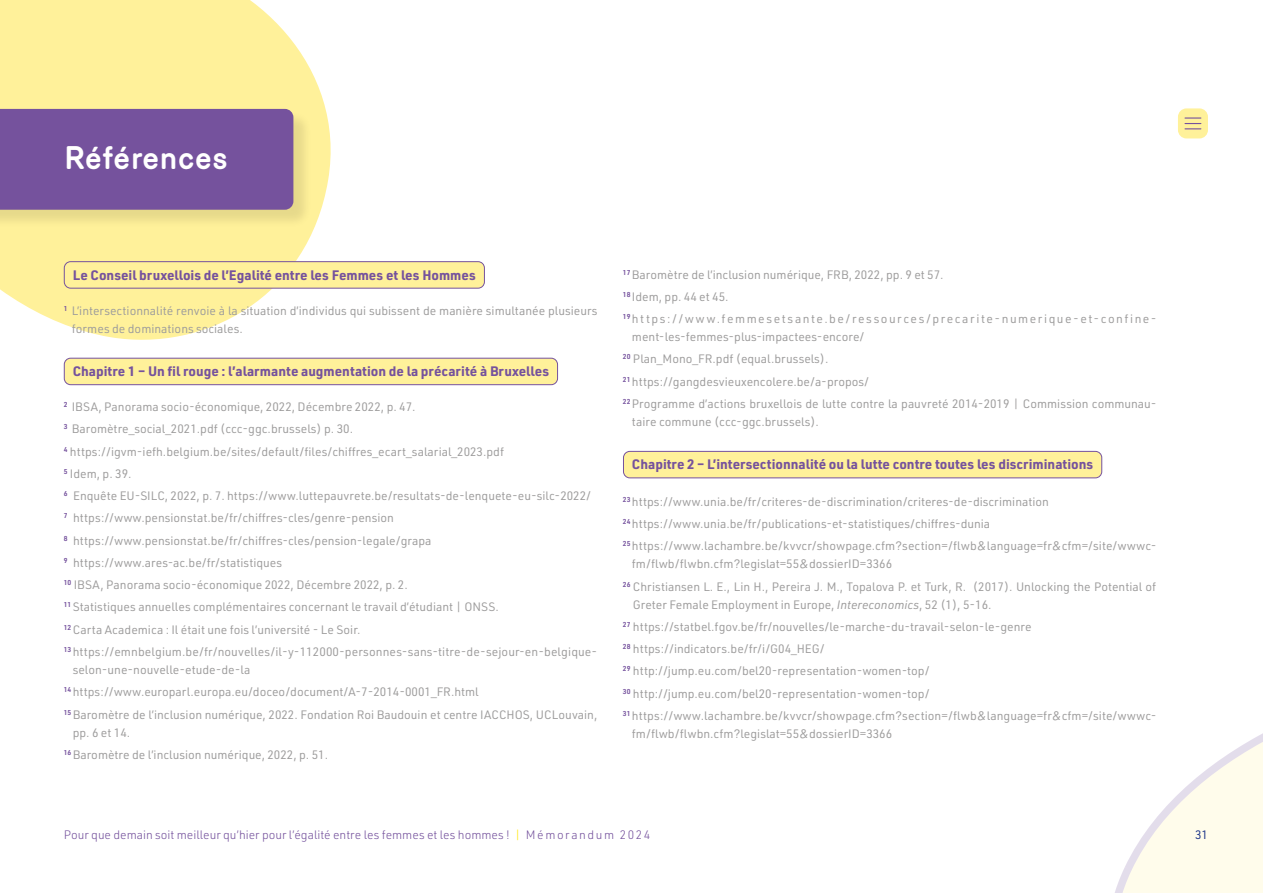
<style>
.page{position:relative;width:1263px;height:893px;background:#fff}
.page>*{position:absolute;margin:0;border:0;box-sizing:border-box;transform-origin:0 0}
.t1{font:700 31.5px "Mercury";color:#fff}
.t2{font:700 13.5px "URWDIN";color:#75529d}
.t3{font:12px/22.2px "URWDIN";color:#9d9c9c}
.t4{font:12px/22.2px "URWDIN";letter-spacing:.125em;color:#9d9c9c}
.t5{font:300 12px "URWDIN";color:#75529d}
.t6{font:12px "URWDIN";color:#20388a}
.s1{font-style:italic}
.s2{color:#ffe600}
</style>
<div class="page">
<svg style="left:1115px;top:733px;width:148px;height:160px"></svg>
<div style="left:1178px;top:108px;width:30px;height:30px;background:#fff19a;border-radius:9px"></div>
<svg style="left:1185px;top:117px;width:16px;height:12px"></svg>
<svg style="left:0;top:0;width:347px;height:340px;fill:#fff19a"></svg>
<div style="left:0;top:111px;width:312px;height:117px;background:#000;opacity:.1"></div>
<div style="left:0;top:109px;width:293px;height:101px;background:#75529d"></div>
<div style="left:64px;top:262px;width:420px;height:26px;background:#fff19a;border-radius:6px"></div>
<div style="left:64px;top:261px;width:421px;height:27px;border:1px solid #75529d;border-radius:6px"></div>
<div style="left:64px;top:358px;width:493px;height:27px;background:#fff19a;border-radius:6px"></div>
<div style="left:64px;top:358px;width:494px;height:27px;border:1px solid #75529d;border-radius:6px"></div>
<div style="left:623px;top:451px;width:479px;height:27px;background:#fff19a;border-radius:6px"></div>
<div style="left:623px;top:451px;width:479px;height:27px;border:1px solid #75529d;border-radius:6px"></div>
<h1 class="t1" style="left:64px;top:139px;width:166px">Références</h1>
<p class="t2" style="left:73px;top:266px;width:405px">Le Conseil bruxellois de l’Egalité entre les Femmes et les Hommes</p>
<p class="t3" style="left:72px;top:301px;width:527px;line-height:18px;text-indent:-8px"><sup>1</sup> L’intersectionnalité renvoie à la situation d’individus qui subissent de manière simultanée plusieurs formes de dominations sociales.</p>
<p class="t2" style="left:73px;top:362px;width:478px">Chapitre 1 – Un fil rouge : l’alarmante augmentation de la précarité à Bruxelles</p>
<p class="t3" style="left:64px;top:395px;width:535px"><sup>2</sup> IBSA, Panorama socio-économique, 2022, Décembre 2022, p. 47.<br><sup>3</sup> Baromètre_social_2021.pdf (ccc-ggc.brussels) p. 30.<br><sup>4</sup> https://igvm-iefh.belgium.be/sites/default/files/chiffres_ecart_salarial_2023.pdf<br><sup>5</sup> Idem, p. 39.<br><sup>6</sup> Enquête EU-SILC, 2022, p. 7. https://www.luttepauvrete.be/resultats-de-lenquete-eu-silc-2022/ <sup>7</sup> https://www.pensionstat.be/fr/chiffres-cles/genre-pension<br><sup>8</sup> https://www.pensionstat.be/fr/chiffres-cles/pension-legale/grapa<br><sup>9</sup> https://www.ares-ac.be/fr/statistiques<br><sup>10</sup> IBSA, Panorama socio-économique 2022, Décembre 2022, p. 2.<br><sup>11</sup> Statistiques annuelles complémentaires concernant le travail d’étudiant | ONSS.<br><sup>12</sup> Carta Academica : Il était une fois l’université - Le Soir.<br><sup>13</sup> https://emnbelgium.be/fr/nouvelles/il-y-112000-personnes-sans-titre-de-sejour-en-belgique-</p>
<p class="t3" style="left:64px;top:658px;width:535px;text-indent:9px">selon-une-nouvelle-etude-de-la<br><sup>14</sup> https://www.europarl.europa.eu/doceo/document/A-7-2014-0001_FR.html<br><sup>15</sup> Baromètre de l’inclusion numérique, 2022. Fondation Roi Baudouin et centre IACCHOS, UCLouvain,</p>
<p class="t3" style="left:64px;top:721px;width:266px;text-indent:9px">pp. 6 et 14.<br><sup>16</sup> Baromètre de l’inclusion numérique, 2022, p. 51.</p>
<p class="t4" style="left:623px;top:263px;width:535px"><sup>17</sup> Baromètre de l’inclusion numérique, FRB, 2022, pp. 9 et 57.<br><sup>18</sup> Idem, pp. 44 et 45.<br><sup>19</sup>https://www.femmesetsante.be/ressources/precarite-numerique-et-confine-</p>
<p class="t3" style="left:623px;top:325px;width:535px;text-indent:9px">ment-les-femmes-plus-impactees-encore/<br><sup>20</sup> Plan_Mono_FR.pdf (equal.brussels).<br><sup>21</sup> https://gangdesvieuxencolere.be/a-propos/<br><sup>22</sup> Programme d’actions bruxellois de lutte contre la pauvreté 2014-2019 | Commission communau-</p>
<p class="t3" style="left:632px;top:410px;width:189px">taire commune (ccc-ggc.brussels).</p>
<p class="t2" style="left:632px;top:455px;width:463px">Chapitre 2 – L’intersectionnalité ou la lutte contre toutes les discriminations</p>
<p class="t3" style="left:623px;top:490px;width:535px"><sup>23</sup> https://www.unia.be/fr/criteres-de-discrimination/criteres-de-discrimination<br><sup>24</sup> https://www.unia.be/fr/publications-et-statistiques/chiffres-dunia<br><sup>25</sup> https://www.lachambre.be/kvvcr/showpage.cfm?section=/flwb&amp;language=fr&amp;cfm=/site/wwwc-</p>
<p class="t3" style="left:623px;top:553px;width:535px;text-indent:9px">fm/flwb/flwbn.cfm?legislat=55&amp;dossierID=3366<br><sup>26</sup> Christiansen L. E., Lin H., Pereira J. M., Topalova P. et Turk, R. (2017). Unlocking the Potential of</p>
<p class="t3" style="left:623px;top:593px;width:535px;text-indent:10px">Greter Female Employment in Europe, <span class="s1">Intereconomics</span>, 52 (1), 5-16.<br><sup>27</sup> https://statbel.fgov.be/fr/nouvelles/le-marche-du-travail-selon-le-genre<br><sup>28</sup> https://indicators.be/fr/i/G04_HEG/<br><sup>29</sup> http://jump.eu.com/bel20-representation-women-top/<br><sup>30</sup> http://jump.eu.com/bel20-representation-women-top/<br><sup>31</sup> https://www.lachambre.be/kvvcr/showpage.cfm?section=/flwb&amp;language=fr&amp;cfm=/site/wwwc-</p>
<p class="t3" style="left:632px;top:722px;width:262px">fm/flwb/flwbn.cfm?legislat=55&amp;dossierID=3366</p>
<p class="t5" style="left:64px;top:827px;width:588px">Pour que demain soit meilleur qu’hier pour l’égalité entre les femmes et les hommes ! <span class="s2">|</span> Mémorandum 2024</p>
<p class="t6" style="left:1195px;top:827px;width:14px">31</p>
</div>
